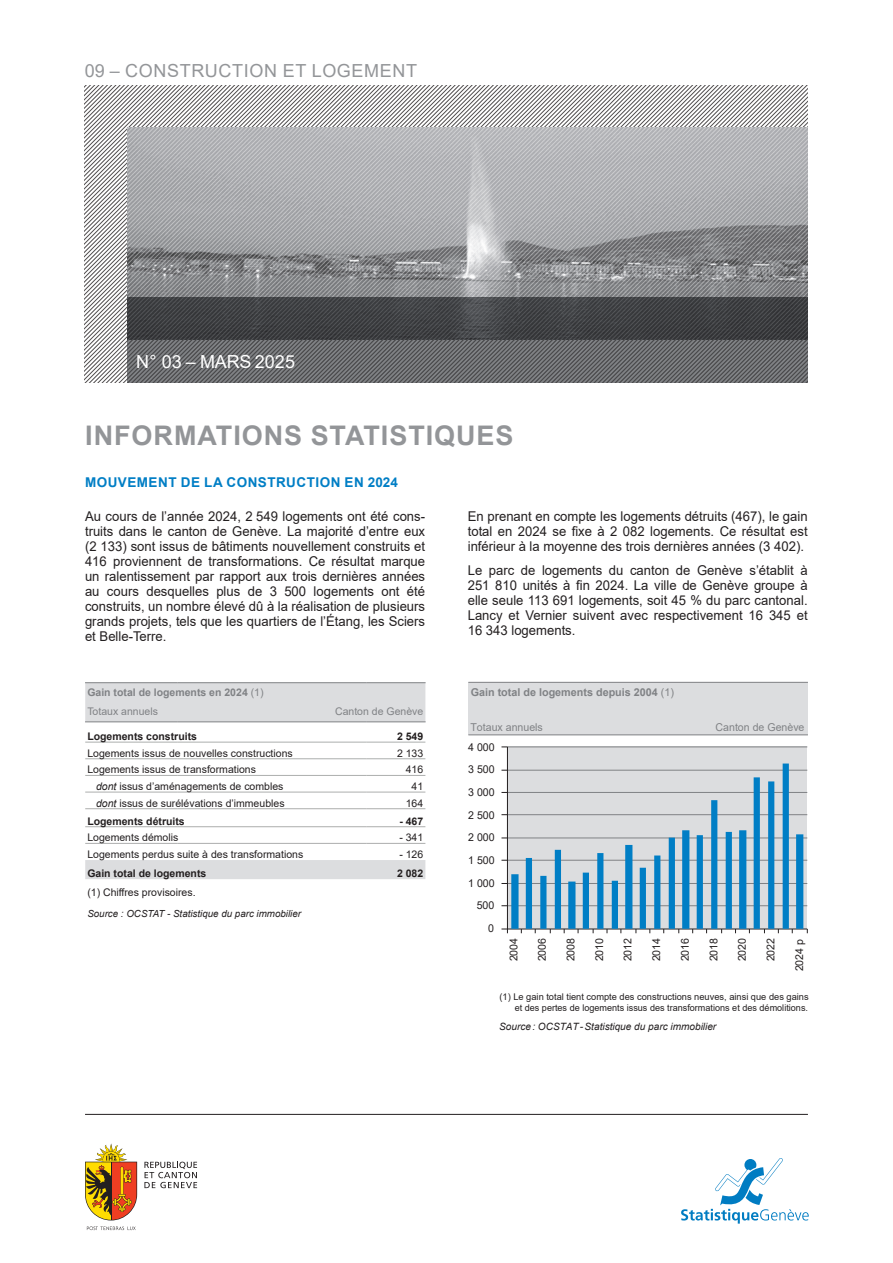
<style>
.page{position:relative;width:893px;height:1263px;background:#fff}
.page>*{position:absolute;margin:0;border:0;box-sizing:border-box;transform-origin:0 0}
.t1{font:700 27px "Arial";letter-spacing:.035em;color:#939598}
.t2{font:18px "Arial";letter-spacing:.035em;color:#939598}
.t3{font:18px "Arial";color:#fff}
.t4{font:13.5px/15px "Arial";color:#231f20;text-align:justify}
.t5{font:700 13.5px "Arial";letter-spacing:.035em;color:#007ec5}
.t6{font:10.8px "Arial";color:#231f20}
.t7{font:700 10.8px "Arial";color:#808285}
.t8{font:10.8px "Arial";color:#808285}
.t9{font:10.5px "Arial";color:#231f20}
.t10{font:700 10.5px "Arial";color:#231f20}
.t11{font:700 10.5px/19.5px "Arial";color:#808285}
.t12{font:10.5px "Arial";color:#808285}
.t13{font:italic 10.05px "Arial";color:#231f20}
.t14{font:italic 9.75px "Arial";color:#231f20}
.t15{font:9.3px/11.1px "Arial";color:#231f20;text-align:right}
.s1{font-weight:400}
.s2{font-style:italic}
</style>
<div class="page">
<hr style="left:85px;top:1114px;width:723px;height:1px;background:#231f20">
<svg style="left:87px;top:1226px;width:49px;height:4px"></svg>
<svg style="left:85px;top:1143px;width:52px;height:77px"></svg>
<hr style="left:111px;top:1162px;width:1px;height:58px;background:#231f20">
<svg style="left:144px;top:1162px;width:53px;height:26px"></svg>
<svg style="left:681px;top:1158px;width:128px;height:65px"></svg>
<svg style="left:85px;top:85px;width:122px;height:298px"></svg>
<svg style="left:207px;top:85px;width:601px;height:43px"></svg>
<svg style="left:127px;top:128px;width:175px;height:170px;background:#a0a2a5"></svg>
<svg style="left:302px;top:128px;width:506px;height:170px;background:#a5a6a9"></svg>
<svg style="left:127px;top:298px;width:681px;height:85px;background:#555659"></svg>
<div style="left:507px;top:746px;width:300px;height:182px;background:#dcdddf"></div>
<div style="left:468px;top:682px;width:340px;height:53px;background:#dcdddf"></div>
<hr style="left:468px;top:735px;width:340px;height:1px;background:#808285">
<hr style="left:468px;top:682px;width:340px;height:1px;background:#808285">
<hr style="left:507px;top:747px;width:300px;height:1px;background:#808285">
<hr style="left:507px;top:770px;width:300px;height:1px;background:#808285">
<hr style="left:507px;top:792px;width:300px;height:1px;background:#808285">
<hr style="left:507px;top:814px;width:300px;height:1px;background:#808285">
<hr style="left:507px;top:838px;width:300px;height:1px;background:#808285">
<hr style="left:507px;top:860px;width:300px;height:1px;background:#808285">
<hr style="left:507px;top:883px;width:300px;height:1px;background:#808285">
<hr style="left:507px;top:905px;width:300px;height:1px;background:#808285">
<hr style="left:507px;top:747px;width:1px;height:182px;background:#231f20">
<hr style="left:507px;top:929px;width:300px;height:1px;background:#231f20">
<svg style="left:501px;top:929px;width:7px;height:4px"></svg>
<svg style="left:511px;top:763px;width:292px;height:166px"></svg>
<svg style="left:85px;top:683px;width:340px;height:196px"></svg>
<hr style="left:85px;top:742px;width:93px;height:1px;background:#acaead">
<hr style="left:178px;top:742px;width:189px;height:1px;background:#acaead">
<hr style="left:367px;top:742px;width:58px;height:1px;background:#acaead">
<hr style="left:85px;top:758px;width:93px;height:1px;background:#acaead">
<hr style="left:178px;top:758px;width:189px;height:1px;background:#acaead">
<hr style="left:367px;top:758px;width:58px;height:1px;background:#acaead">
<hr style="left:85px;top:775px;width:93px;height:1px;background:#acaead">
<hr style="left:178px;top:775px;width:189px;height:1px;background:#acaead">
<hr style="left:367px;top:775px;width:58px;height:1px;background:#acaead">
<hr style="left:85px;top:792px;width:93px;height:1px;background:#acaead">
<hr style="left:178px;top:792px;width:189px;height:1px;background:#acaead">
<hr style="left:367px;top:792px;width:58px;height:1px;background:#acaead">
<hr style="left:85px;top:808px;width:93px;height:1px;background:#acaead">
<hr style="left:178px;top:808px;width:189px;height:1px;background:#acaead">
<hr style="left:367px;top:808px;width:58px;height:1px;background:#acaead">
<hr style="left:85px;top:826px;width:93px;height:1px;background:#acaead">
<hr style="left:178px;top:826px;width:189px;height:1px;background:#acaead">
<hr style="left:367px;top:826px;width:58px;height:1px;background:#acaead">
<hr style="left:85px;top:843px;width:93px;height:1px;background:#acaead">
<hr style="left:178px;top:843px;width:189px;height:1px;background:#acaead">
<hr style="left:367px;top:843px;width:58px;height:1px;background:#acaead">
<hr style="left:85px;top:682px;width:93px;height:1px;background:#808285">
<hr style="left:178px;top:682px;width:189px;height:1px;background:#808285">
<hr style="left:367px;top:682px;width:59px;height:1px;background:#808285">
<hr style="left:85px;top:722px;width:93px;height:1px;background:#808285">
<hr style="left:178px;top:722px;width:189px;height:1px;background:#808285">
<hr style="left:367px;top:722px;width:59px;height:1px;background:#808285">
<h2 class="t2" style="left:85px;top:58px;width:334px">09 – CONSTRUCTION ET LOGEMENT</h2>
<h2 class="t3" style="left:136px;top:349px;width:160px">N° 03 – MARS 2025</h2>
<h1 class="t1" style="left:85px;top:416px;width:430px">INFORMATIONS STATISTIQUES</h1>
<p class="t5" style="left:85px;top:473px;width:314px">MOUVEMENT DE LA CONSTRUCTION EN 2024</p>
<p class="t4" style="left:85px;top:509px;width:342px">Au cours de l’année 2024, 2 549 logements ont été cons&shy;truits dans le canton de Genève. La majorité d’entre eux (2 133) sont issus de bâtiments nouvellement construits et 416 proviennent de transformations. Ce résultat marque un ralentissement par rapport aux trois dernières années au cours desquelles plus de 3 500 logements ont été construits, un nombre élevé dû à la réalisation de plusieurs grands projets, tels que les quartiers de l’Étang, les Sciers et Belle-Terre.</p>
<p class="t4" style="left:468px;top:509px;width:341px">En prenant en compte les logements détruits (467), le gain total en 2024 se fixe à 2 082 logements. Ce résultat est inférieur à la moyenne des trois dernières années (3 402).</p>
<p class="t4" style="left:468px;top:562px;width:341px">Le parc de logements du canton de Genève s’établit à 251 810 unités à fin 2024. La ville de Genève groupe à elle seule 113 691 logements, soit 45 % du parc cantonal.<br>Lancy et Vernier suivent avec respectivement 16 345 et 16 343 logements.</p>
<p class="t11" style="left:87px;top:682px;width:178px">Gain total de logements en 2024 <span class="s1">(1)<br>Totaux annuels</span></p>
<p class="t12" style="left:335px;top:704px;width:90px">Canton de Genève</p>
<p class="t10" style="left:87px;top:729px;width:111px">Logements construits</p>
<p class="t10" style="left:397px;top:729px;width:28px">2 549</p>
<p class="t9" style="left:87px;top:746px;width:207px">Logements issus de nouvelles constructions</p>
<p class="t9" style="left:397px;top:746px;width:28px">2 133</p>
<p class="t9" style="left:87px;top:762px;width:170px">Logements issus de transformations</p>
<p class="t9" style="left:406px;top:762px;width:19px">416</p>
<p class="t9" style="left:96px;top:779px;width:189px"><span class="s2">dont</span> issus d’aménagements de combles</p>
<p class="t9" style="left:412px;top:779px;width:13px">41</p>
<p class="t9" style="left:96px;top:796px;width:190px"><span class="s2">dont</span> issus de surélévations d’immeubles</p>
<p class="t9" style="left:406px;top:796px;width:19px">164</p>
<p class="t10" style="left:87px;top:813px;width:99px">Logements détruits</p>
<p class="t10" style="left:399px;top:813px;width:25px">- 467</p>
<p class="t9" style="left:87px;top:830px;width:93px">Logements démolis</p>
<p class="t9" style="left:399px;top:830px;width:25px">- 341</p>
<p class="t9" style="left:87px;top:847px;width:217px">Logements perdus suite à des transformations</p>
<p class="t9" style="left:399px;top:847px;width:25px">- 126</p>
<p class="t10" style="left:87px;top:866px;width:121px">Gain total de logements</p>
<p class="t10" style="left:397px;top:866px;width:28px">2 082</p>
<p class="t9" style="left:87px;top:885px;width:110px">(1) Chiffres provisoires.</p>
<p class="t14" style="left:87px;top:907px;width:215px">Source : OCSTAT - Statistique du parc immobilier</p>
<p class="t7" style="left:471px;top:684px;width:205px">Gain total de logements depuis 2004 <span class="s1">(1)</span></p>
<p class="t8" style="left:470px;top:720px;width:74px">Totaux annuels</p>
<p class="t8" style="left:715px;top:720px;width:90px">Canton de Genève</p>
<p class="t6" style="left:468px;top:739px;width:28px">4 000</p>
<p class="t6" style="left:468px;top:762px;width:28px">3 500</p>
<p class="t6" style="left:468px;top:785px;width:28px">3 000</p>
<p class="t6" style="left:468px;top:807px;width:28px">2 500</p>
<p class="t6" style="left:468px;top:830px;width:28px">2 000</p>
<p class="t6" style="left:468px;top:853px;width:28px">1 500</p>
<p class="t6" style="left:468px;top:875px;width:28px">1 000</p>
<p class="t6" style="left:477px;top:898px;width:19px">500</p>
<p class="t6" style="left:488px;top:921px;width:7px">0</p>
<p class="t6" style="left:506px;top:961px;width:25px;rotate:-90deg">2004</p>
<p class="t6" style="left:535px;top:961px;width:25px;rotate:-90deg">2006</p>
<p class="t6" style="left:563px;top:961px;width:25px;rotate:-90deg">2008</p>
<p class="t6" style="left:592px;top:961px;width:25px;rotate:-90deg">2010</p>
<p class="t6" style="left:620px;top:961px;width:25px;rotate:-90deg">2012</p>
<p class="t6" style="left:649px;top:961px;width:25px;rotate:-90deg">2014</p>
<p class="t6" style="left:677px;top:961px;width:25px;rotate:-90deg">2016</p>
<p class="t6" style="left:706px;top:961px;width:25px;rotate:-90deg">2018</p>
<p class="t6" style="left:735px;top:961px;width:25px;rotate:-90deg">2020</p>
<p class="t6" style="left:763px;top:961px;width:25px;rotate:-90deg">2022</p>
<p class="t6" style="left:792px;top:971px;width:34px;rotate:-90deg">2024 p</p>
<p class="t15" style="left:499px;top:991px;width:311px">(1) Le gain total tient compte des constructions neuves, ainsi que des gains et des pertes de logements issus des transformations et des démolitions.</p>
<p class="t13" style="left:499px;top:1020px;width:219px">Source: OCSTAT-Statistique du parc immobilier</p>
</div>
